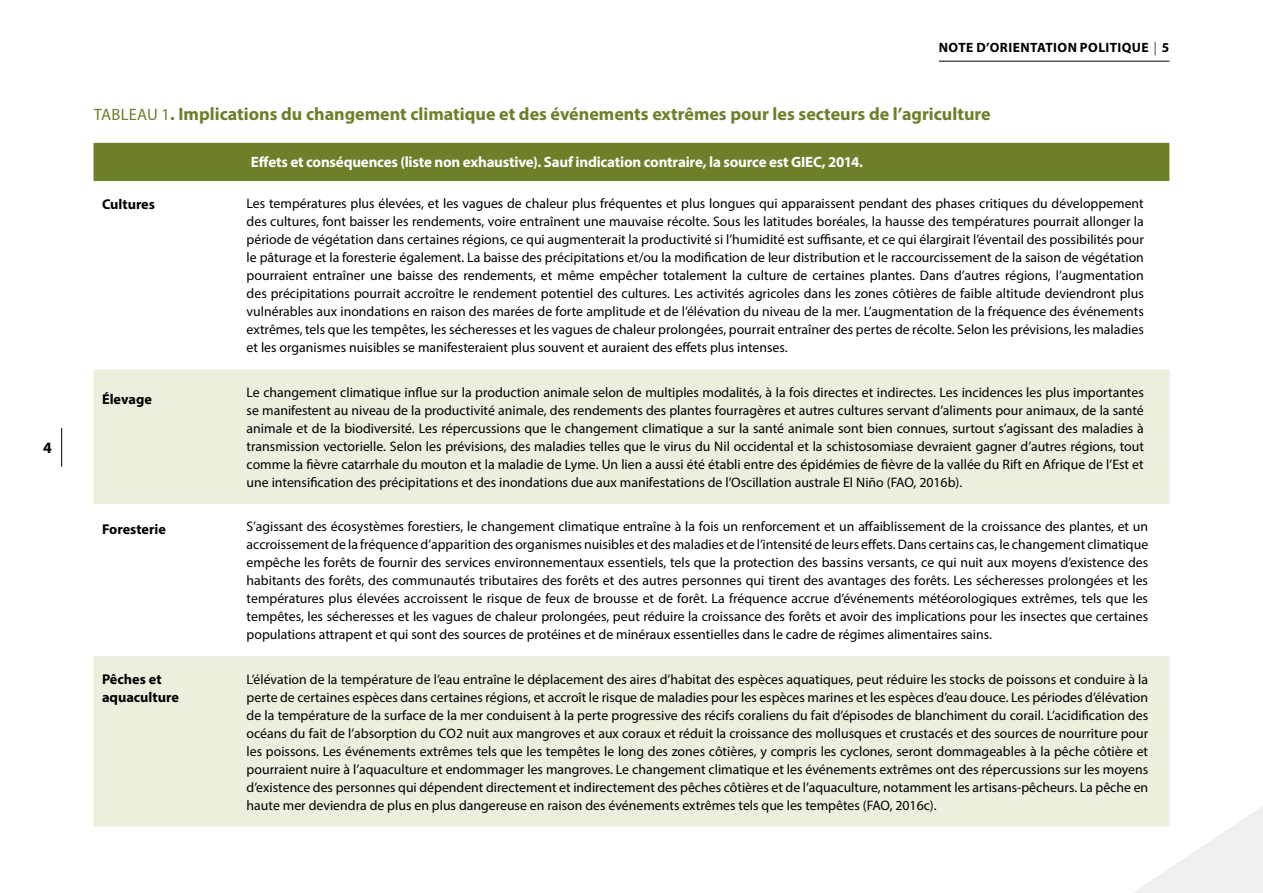
<style>
.page{position:relative;width:1263px;height:893px;background:#fff}
.page>*{position:absolute;margin:0;border:0;box-sizing:border-box;transform-origin:0 0}
.t1{font:700 18px "Myriad Pro";color:#6c7f29}
.t2{font:700 15.75px "Myriad Pro";color:#000}
.t3{font:700 15px "Myriad Pro";letter-spacing:-.015em;color:#fff}
.t4{font:700 14.25px/18px "Myriad Pro";color:#000}
.t5{font:13.8px/18px "Myriad Pro";color:#000;text-align:justify}
.t6{font:700 13.5px "Myriad Pro";letter-spacing:.03em;color:#000}
.s1{font-weight:400}
.s2{font-weight:400;font-size:16.5px}
</style>
<div class="page">
<svg style="left:1134px;top:804px;width:129px;height:89px"></svg>
<hr style="left:61px;top:428px;width:1px;height:39px;background:#000">
<hr style="left:939px;top:61px;width:230px;height:1px;background:#000">
<div style="left:94px;top:143px;width:1075px;height:38px;background:#6c7f29"></div>
<svg style="left:94px;top:369px;width:1075px;height:458px;fill:#eaefde"></svg>
<p class="t2" style="left:43px;top:437px;width:10px">4</p>
<p class="t6" style="left:939px;top:39px;width:232px">NOTE D’ORIENTATION POLITIQUE <span class="s1">|</span> 5</p>
<h1 class="t1" style="left:94px;top:102px;width:898px"><span class="s2">TABLEAU 1</span>. Implications du changement climatique et des événements extrêmes pour les secteurs de l’agriculture</h1>
<p class="t3" style="left:251px;top:152px;width:614px">Effets et conséquences (liste non exhaustive). Sauf indication contraire, la source est GIEC, 2014.</p>
<p class="t4" style="left:102px;top:195px;width:54px">Cultures</p>
<p class="t5" style="left:247px;top:195px;width:899px">Les températures plus élevées, et les vagues de chaleur plus fréquentes et plus longues qui apparaissent pendant des phases critiques du développement des cultures, font baisser les rendements, voire entraînent une mauvaise récolte. Sous les latitudes boréales, la hausse des températures pourrait allonger la période de végétation dans certaines régions, ce qui augmenterait la productivité si l’humidité est suffisante, et ce qui élargirait l’éventail des possibilités pour le pâturage et la foresterie également. La baisse des précipitations et/ou la modification de leur distribution et le raccourcissement de la saison de végétation pourraient entraîner une baisse des rendements, et même empêcher totalement la culture de certaines plantes. Dans d’autres régions, l’augmentation des précipitations pourrait accroître le rendement potentiel des cultures. Les activités agricoles dans les zones côtières de faible altitude deviendront plus vulnérables aux inondations en raison des marées de forte amplitude et de l’élévation du niveau de la mer. L’augmentation de la fréquence des événements extrêmes, tels que les tempêtes, les sécheresses et les vagues de chaleur prolongées, pourrait entraîner des pertes de récolte. Selon les prévisions, les maladies et les organismes nuisibles se manifesteraient plus souvent et auraient des effets plus intenses.</p>
<p class="t4" style="left:102px;top:389px;width:51px">Élevage</p>
<p class="t5" style="left:247px;top:383px;width:899px">Le changement climatique influe sur la production animale selon de multiples modalités, à la fois directes et indirectes. Les incidences les plus importantes se manifestent au niveau de la productivité animale, des rendements des plantes fourragères et autres cultures servant d’aliments pour animaux, de la santé animale et de la biodiversité. Les répercussions que le changement climatique a sur la santé animale sont bien connues, surtout s’agissant des maladies à transmission vectorielle. Selon les prévisions, des maladies telles que le virus du Nil occidental et la schistosomiase devraient gagner d’autres régions, tout comme la fièvre catarrhale du mouton et la maladie de Lyme. Un lien a aussi été établi entre des épidémies de fièvre de la vallée du Rift en Afrique de l’Est et une intensification des précipitations et des inondations due aux manifestations de l’Oscillation australe El Niño (FAO, 2016b).</p>
<p class="t4" style="left:102px;top:520px;width:65px">Foresterie</p>
<p class="t5" style="left:247px;top:517px;width:903px">S’agissant des écosystèmes forestiers, le changement climatique entraîne à la fois un renforcement et un affaiblissement de la croissance des plantes, et un accroissement de la fréquence d’apparition des organismes nuisibles et des maladies et de l’intensité de leurs effets. Dans certains cas, le changement climatique empêche les forêts de fournir des services environnementaux essentiels, tels que la protection des bassins versants, ce qui nuit aux moyens d’existence des habitants des forêts, des communautés tributaires des forêts et des autres personnes qui tirent des avantages des forêts. Les sécheresses prolongées et les températures plus élevées accroissent le risque de feux de brousse et de forêt. La fréquence accrue d’événements météorologiques extrêmes, tels que les tempêtes, les sécheresses et les vagues de chaleur prolongées, peut réduire la croissance des forêts et avoir des implications pour les insectes que certaines populations attrapent et qui sont des sources de protéines et de minéraux essentielles dans le cadre de régimes alimentaires sains.</p>
<p class="t4" style="left:102px;top:670px;width:78px">Pêches et aquaculture</p>
<p class="t5" style="left:247px;top:670px;width:903px">L’élévation de la température de l’eau entraîne le déplacement des aires d’habitat des espèces aquatiques, peut réduire les stocks de poissons et conduire à la perte de certaines espèces dans certaines régions, et accroît le risque de maladies pour les espèces marines et les espèces d’eau douce. Les périodes d’élévation de la température de la surface de la mer conduisent à la perte progressive des récifs coraliens du fait d’épisodes de blanchiment du corail. L’acidification des océans du fait de l’absorption du CO2 nuit aux mangroves et aux coraux et réduit la croissance des mollusques et crustacés et des sources de nourriture pour les poissons. Les événements extrêmes tels que les tempêtes le long des zones côtières, y compris les cyclones, seront dommageables à la pêche côtière et pourraient nuire à l’aquaculture et endommager les mangroves. Le changement climatique et les événements extrêmes ont des répercussions sur les moyens d’existence des personnes qui dépendent directement et indirectement des pêches côtières et de l’aquaculture, notamment les artisans-pêcheurs. La pêche en haute mer deviendra de plus en plus dangereuse en raison des événements extrêmes tels que les tempêtes (FAO, 2016c).</p>
</div>
